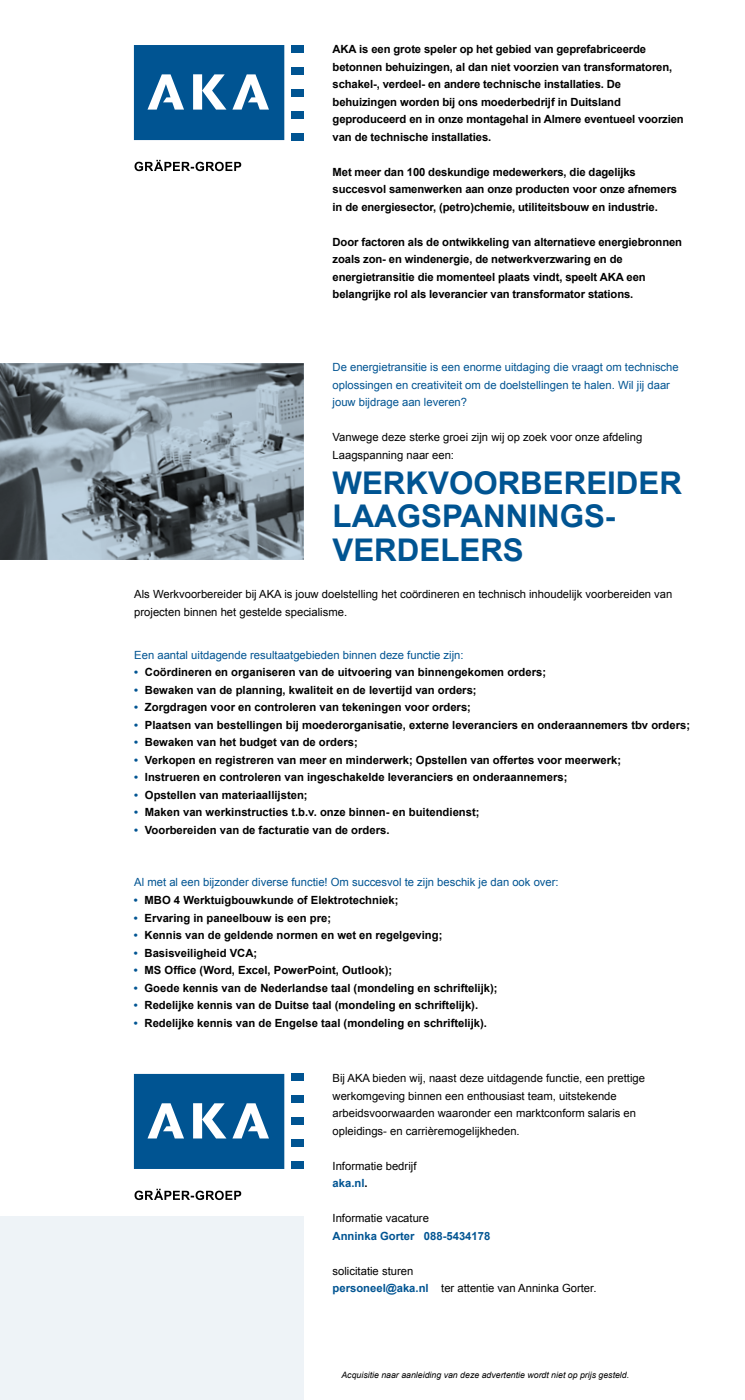
<style>
.page{position:relative;width:745px;height:1400px;background:#fff}
.page>*{position:absolute;margin:0;border:0;box-sizing:border-box;transform-origin:0 0}
.t1{font:700 31.25px/33.8px "Arial";color:#005492}
.t2{font:700 11.25px/17.5px "Arial";color:#000}
.t3{font:11.25px/17.5px "Arial";color:#000}
.t4{font:11.25px/17.5px "Arial";color:#005492}
.t5{font:700 11.25px "Arial";color:#005492}
.t6{font:italic 8.75px "Arial";color:#000}
.s1{color:#005492}
.s2{font-weight:700;color:#005492}
.s3{font-weight:700}
</style>
<div class="page">
<svg style="left:134px;top:160px;width:107px;height:11px"></svg>
<svg style="left:134px;top:45px;width:150px;height:95px;background:#216aa0"></svg>
<div style="left:291px;top:45px;width:12px;height:7px;background:#005492"></div>
<div style="left:291px;top:67px;width:12px;height:7px;background:#005492"></div>
<div style="left:291px;top:89px;width:12px;height:7px;background:#005492"></div>
<div style="left:291px;top:111px;width:12px;height:7px;background:#005492"></div>
<div style="left:291px;top:133px;width:12px;height:7px;background:#005492"></div>
<svg style="left:134px;top:1188px;width:107px;height:12px"></svg>
<svg style="left:134px;top:1074px;width:150px;height:95px;background:#216aa0"></svg>
<div style="left:291px;top:1074px;width:12px;height:7px;background:#005492"></div>
<div style="left:291px;top:1096px;width:12px;height:7px;background:#005492"></div>
<div style="left:291px;top:1118px;width:12px;height:7px;background:#005492"></div>
<div style="left:291px;top:1140px;width:12px;height:7px;background:#005492"></div>
<div style="left:291px;top:1162px;width:12px;height:7px;background:#005492"></div>
<div style="left:0;top:1216px;width:303px;height:184px;background:#eef3f7"></div>
<svg style="left:0;top:363px;width:303px;height:197px;background:#83909a"></svg>
<p class="t2" style="left:332px;top:41px;width:352px">AKA is een grote speler op het gebied van geprefabriceerde betonnen behuizingen, al dan niet voorzien van transformatoren, schakel-, verdeel- en andere technische installaties. De behuizingen worden bij ons moederbedrijf in Duitsland geproduceerd en in onze montagehal in Almere eventueel voorzien van de technische installaties.</p>
<p class="t2" style="left:332px;top:163px;width:346px">Met meer dan 100 deskundige medewerkers, die dagelijks succesvol samenwerken aan onze producten voor onze afnemers in de energiesector, (petro)chemie, utiliteitsbouw en industrie.</p>
<p class="t2" style="left:332px;top:233px;width:351px">Door factoren als de ontwikkeling van alternatieve energiebronnen zoals zon- en windenergie, de netwerkverzwaring en de energietransitie die momenteel plaats vindt, speelt AKA een belangrijke rol als leverancier van transformator stations.</p>
<p class="t4" style="left:332px;top:359px;width:347px">De energietransitie is een enorme uitdaging die vraagt om technische oplossingen en creativiteit om de doelstellingen te halen. Wil jij daar jouw bijdrage aan leveren?</p>
<p class="t3" style="left:332px;top:429px;width:311px">Vanwege deze sterke groei zijn wij op zoek voor onze afdeling<br>Laagspanning naar een:</p>
<h1 class="t1" style="left:332px;top:467px;width:350px">WERKVOORBEREIDER<br>LAAGSPANNINGS-<br>VERDELERS</h1>
<p class="t3" style="left:134px;top:586px;width:539px">Als Werkvoorbereider bij AKA is jouw doelstelling het coördineren en technisch inhoudelijk voorbereiden van projecten binnen het gestelde specialisme.</p>
<p class="t4" style="left:134px;top:646px;width:330px">Een aantal uitdagende resultaatgebieden binnen deze functie zijn:</p>
<p class="t2" style="left:134px;top:664px;width:413px"><span class="s1">•</span> Coördineren en organiseren van de uitvoering van binnengekomen orders;</p>
<p class="t2" style="left:134px;top:681px;width:343px"><span class="s1">•</span> Bewaken van de planning, kwaliteit en de levertijd van orders;</p>
<p class="t2" style="left:134px;top:699px;width:338px"><span class="s1">•</span> Zorgdragen voor en controleren van tekeningen voor orders;</p>
<p class="t2" style="left:134px;top:716px;width:557px"><span class="s1">•</span> Plaatsen van bestellingen bij moederorganisatie, externe leveranciers en onderaannemers tbv orders;</p>
<p class="t2" style="left:134px;top:734px;width:225px"><span class="s1">•</span> Bewaken van het budget van de orders;</p>
<p class="t2" style="left:134px;top:751px;width:488px"><span class="s1">•</span> Verkopen en registreren van meer en minderwerk; Opstellen van offertes voor meerwerk;</p>
<p class="t2" style="left:134px;top:769px;width:434px"><span class="s1">•</span> Instrueren en controleren van ingeschakelde leveranciers en onderaannemers;</p>
<p class="t2" style="left:134px;top:786px;width:175px"><span class="s1">•</span> Opstellen van materiaallijsten;</p>
<p class="t2" style="left:134px;top:804px;width:346px"><span class="s1">•</span> Maken van werkinstructies t.b.v. onze binnen- en buitendienst;</p>
<p class="t2" style="left:134px;top:821px;width:256px"><span class="s1">•</span> Voorbereiden van de facturatie van de orders.</p>
<p class="t4" style="left:134px;top:874px;width:425px">Al met al een bijzonder diverse functie! Om succesvol te zijn beschik je dan ook over:</p>
<p class="t2" style="left:134px;top:891px;width:266px"><span class="s1">•</span> MBO 4 Werktuigbouwkunde of Elektrotechniek;</p>
<p class="t2" style="left:134px;top:909px;width:198px"><span class="s1">•</span> Ervaring in paneelbouw is een pre;</p>
<p class="t2" style="left:134px;top:926px;width:310px"><span class="s1">•</span> Kennis van de geldende normen en wet en regelgeving;</p>
<p class="t2" style="left:134px;top:944px;width:125px"><span class="s1">•</span> Basisveiligheid VCA;</p>
<p class="t2" style="left:134px;top:961px;width:259px"><span class="s1">•</span> MS Office (Word, Excel, PowerPoint, Outlook);</p>
<p class="t2" style="left:134px;top:979px;width:365px"><span class="s1">•</span> Goede kennis van de Nederlandse taal (mondeling en schriftelijk);</p>
<p class="t2" style="left:134px;top:996px;width:345px"><span class="s1">•</span> Redelijke kennis van de Duitse taal (mondeling en schriftelijk).</p>
<p class="t2" style="left:134px;top:1014px;width:354px"><span class="s1">•</span> Redelijke kennis van de Engelse taal (mondeling en schriftelijk).</p>
<p class="t3" style="left:332px;top:1069px;width:314px">Bij AKA bieden wij, naast deze uitdagende functie, een prettige werkomgeving binnen een enthousiast team, uitstekende arbeidsvoorwaarden waaronder een marktconform salaris en opleidings- en carrièremogelijkheden.</p>
<p class="t3" style="left:332px;top:1157px;width:85px">Informatie bedrijf <span class="s2">aka.nl</span><span class="s3">.</span></p>
<p class="t3" style="left:332px;top:1209px;width:98px">Informatie vacature</p>
<p class="t5" style="left:332px;top:1228px;width:159px">Anninka Gorter 088-5434178</p>
<p class="t3" style="left:332px;top:1262px;width:265px">solicitatie sturen<br><span class="s2">personeel@aka.nl</span> ter attentie van Anninka Gorter.</p>
<p class="t6" style="left:341px;top:1369px;width:289px">Acquisitie naar aanleiding van deze advertentie wordt niet op prijs gesteld.</p>
</div>
